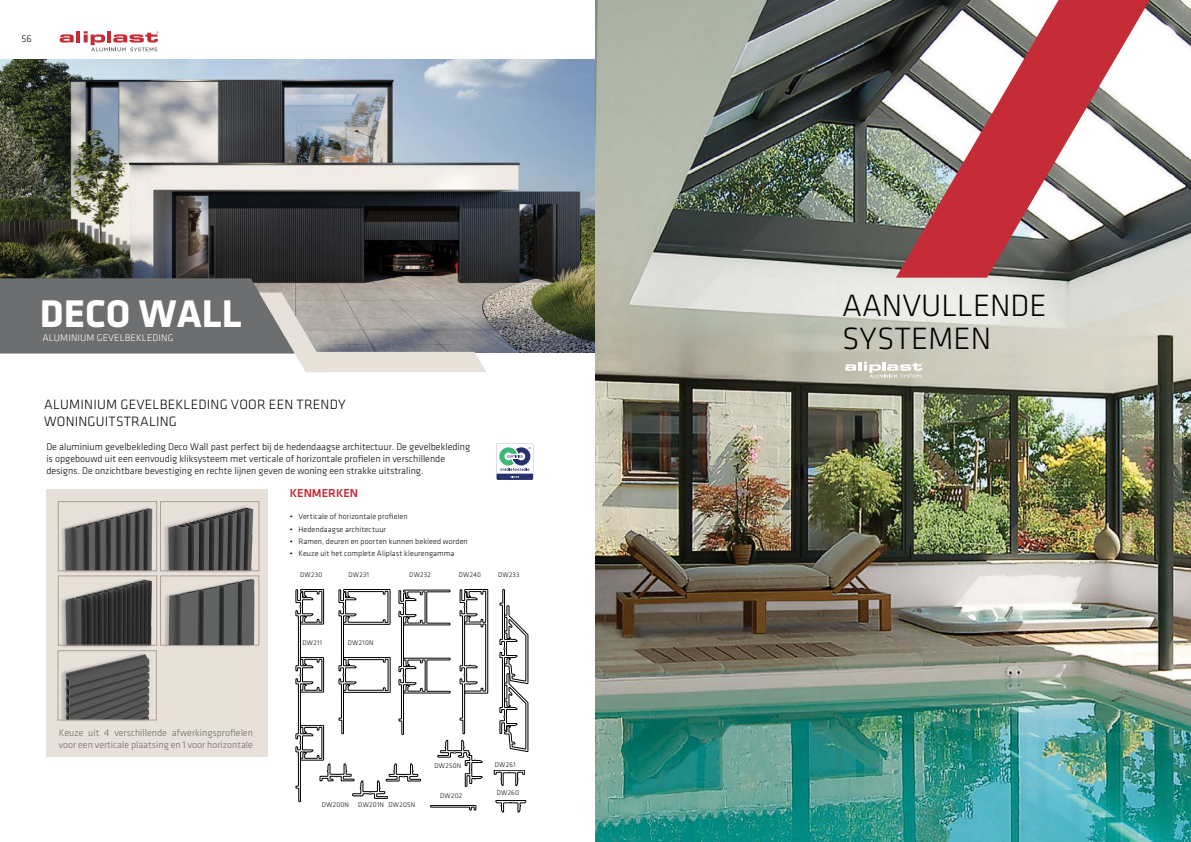
<style>
.page{position:relative;width:1191px;height:842px;background:#fff}
.page>*{position:absolute;margin:0;border:0;box-sizing:border-box;transform-origin:0 0}
.t1{font:700 40px "Klavika";color:#fff}
.t2{font:300 32px/33px "Klavika";color:#000}
.t3{font:300 14px/16.8px "Klavika";letter-spacing:.015em;color:#000}
.t4{font:500 12px "Klavika";color:#c62c37}
.t5{font:300 10px/12px "Klavika";color:#000}
.t6{font:300 10px/12px "Klavika";color:#696a6d}
.t7{font:300 10px "Klavika";letter-spacing:.015em;color:#fff}
.t8{font:300 8px "Klavika";letter-spacing:.01em;color:#000}
.t9{font:300 7px "Klavika";letter-spacing:.035em;color:#000}
</style>
<div class="page">
<svg style="left:60px;top:34px;width:14px;height:9px"></svg>
<hr style="left:76px;top:31px;width:4px;height:11px;background:#c62c37">
<svg style="left:84px;top:31px;width:74px;height:20px"></svg>
<img style="left:0;top:60px;width:596px;height:293px">
<svg style="left:0;top:278px;width:486px;height:94px;background:#9a9998"></svg>
<img style="left:596px;top:0;width:595px;height:842px">
<svg style="left:896px;top:0;width:253px;height:278px"></svg>
<div style="left:46px;top:488px;width:221px;height:268px;background:#e7e1da"></div>
<div style="left:60px;top:506px;width:92px;height:67px;background:#c4bdb5"></div>
<img style="left:57px;top:501px;width:96px;height:70px">
<div style="left:163px;top:505px;width:90px;height:69px;background:#000;opacity:.2"></div>
<img style="left:163px;top:505px;width:91px;height:64px">
<div style="left:60px;top:578px;width:91px;height:70px;background:#000;opacity:.2"></div>
<img style="left:62px;top:578px;width:90px;height:65px">
<div style="left:59px;top:652px;width:90px;height:71px;background:#000;opacity:.2"></div>
<img style="left:61px;top:652px;width:89px;height:66px">
<div style="left:58px;top:576px;width:99px;height:69px;border:1px solid #aca095"></div>
<div style="left:160px;top:576px;width:99px;height:69px;border:1px solid #aca095"></div>
<div style="left:58px;top:501px;width:99px;height:70px;border:1px solid #aca095"></div>
<div style="left:160px;top:501px;width:99px;height:70px;border:1px solid #aca095"></div>
<div style="left:58px;top:650px;width:99px;height:70px;border:1px solid #aca095"></div>
<div style="left:163px;top:577px;width:91px;height:70px;background:#000;opacity:.2"></div>
<img style="left:162px;top:575px;width:95px;height:69px">
<svg style="left:500px;top:589px;width:28px;height:163px"></svg>
<svg style="left:296px;top:589px;width:192px;height:221px"></svg>
<svg style="left:495px;top:800px;width:31px;height:12px"></svg>
<svg style="left:494px;top:770px;width:31px;height:16px"></svg>
<svg style="left:845px;top:362px;width:77px;height:16px"></svg>
<svg style="left:496px;top:443px;width:37px;height:37px"></svg>
<p class="t5" style="left:22px;top:33px;width:12px">56</p>
<h1 class="t1" style="left:40px;top:292px;width:203px">DECO WALL</h1>
<p class="t7" style="left:42px;top:332px;width:132px">ALUMINIUM GEVELBEKLEDING</p>
<h3 class="t3" style="left:44px;top:397px;width:303px">ALUMINIUM GEVELBEKLEDING VOOR EEN TRENDY<br>WONINGUITSTRALING</h3>
<p class="t5" style="left:46px;top:440px;width:425px">De aluminium gevelbekleding Deco Wall past perfect bij de hedendaagse architectuur. De gevelbekleding is opgebouwd uit een eenvoudig kliksysteem met verticale of horizontale profielen in verschillende designs. De onzichtbare bevestiging en rechte lijnen geven de woning een strakke uitstraling.</p>
<p class="t4" style="left:290px;top:487px;width:70px">KENMERKEN</p>
<p class="t8" style="left:290px;top:512px;width:119px">• Verticale of horizontale profielen</p>
<p class="t8" style="left:290px;top:525px;width:98px">• Hedendaagse architectuur</p>
<p class="t8" style="left:290px;top:537px;width:179px">• Ramen, deuren en poorten kunnen bekleed worden</p>
<p class="t8" style="left:290px;top:550px;width:166px">• Keuze uit het complete Aliplast kleurengamma</p>
<p class="t9" style="left:300px;top:571px;width:24px">DW230</p>
<p class="t9" style="left:348px;top:571px;width:22px">DW231</p>
<p class="t9" style="left:409px;top:571px;width:23px">DW232</p>
<p class="t9" style="left:459px;top:571px;width:24px">DW240</p>
<p class="t9" style="left:498px;top:571px;width:23px">DW233</p>
<p class="t6" style="left:59px;top:727px;width:196px">Keuze uit 4 verschillende afwerkingsprofielen voor een verticale plaatsing en 1 voor horizontale</p>
<p class="t9" style="left:302px;top:639px;width:21px">DW211</p>
<p class="t9" style="left:348px;top:639px;width:27px">DW210N</p>
<p class="t9" style="left:322px;top:801px;width:29px">DW200N</p>
<p class="t9" style="left:358px;top:801px;width:58px">DW201N DW205N</p>
<p class="t9" style="left:434px;top:762px;width:28px">DW250N</p>
<p class="t9" style="left:440px;top:792px;width:24px">DW202</p>
<p class="t9" style="left:495px;top:761px;width:22px">DW261</p>
<p class="t9" style="left:497px;top:789px;width:24px">DW260</p>
<h2 class="t2" style="left:842px;top:289px;width:206px">AANVULLENDE<br>SYSTEMEN</h2>
</div>
